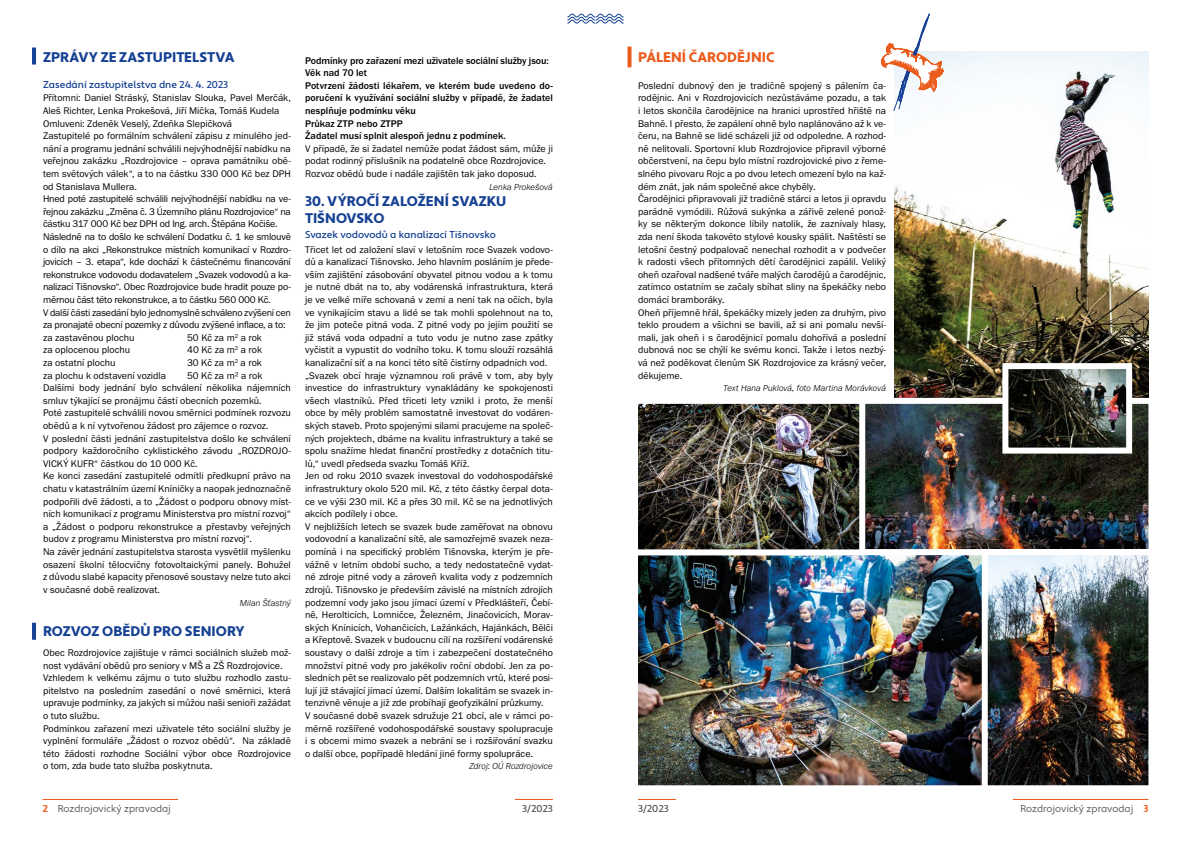
<style>
.page{position:relative;width:1191px;height:842px;background:#fff}
.page>*{position:absolute;margin:0;border:0;box-sizing:border-box;transform-origin:0 0}
.t1{font:900 14px/16.8px "Apertura";color:#164194}
.t2{font:900 14px "Apertura";letter-spacing:.005em;color:#eb5b1b}
.t3{font:10px/12.6px "Franklin Gothic URW Boo";color:#000}
.t4{font:500 10px/12.6px "Franklin Gothic URW";color:#000}
.t5{font:500 10px "Apertura";letter-spacing:-.005em;color:#164194}
.t6{font:10px "Apertura";color:#575756}
.t7{font:500 10px "Apertura";color:#575756}
.t8{font:italic 300 9px "Franklin Gothic URW";color:#000}
.s1{font-weight:700;color:#eb5b1b}
</style>
<div class="page">
<svg style="left:567px;top:13px;width:57px;height:11px"></svg>
<hr style="left:43px;top:799px;width:135px;height:1px;background:#eb5b1b">
<hr style="left:1013px;top:799px;width:135px;height:1px;background:#eb5b1b">
<hr style="left:515px;top:799px;width:38px;height:1px;background:#eb5b1b">
<hr style="left:638px;top:799px;width:38px;height:1px;background:#eb5b1b">
<hr style="left:32px;top:48px;width:4px;height:17px;background:#164194">
<hr style="left:32px;top:623px;width:4px;height:17px;background:#164194">
<svg style="left:627px;top:47px;width:4px;height:20px"></svg>
<img style="left:638px;top:558px;width:340px;height:228px">
<img style="left:638px;top:403px;width:218px;height:155px">
<img style="left:894px;top:51px;width:254px;height:344px">
<img style="left:856px;top:395px;width:293px;height:163px">
<img style="left:978px;top:546px;width:171px;height:240px">
<img style="left:999px;top:360px;width:136px;height:97px">
<svg style="left:881px;top:13px;width:65px;height:98px"></svg>
<h1 class="t1" style="left:43px;top:49px;width:193px">ZPRÁVY ZE ZASTUPITELSTVA</h1>
<p class="t5" style="left:43px;top:78px;width:187px">Zasedání zastupitelstva dne 24. 4. 2023</p>
<p class="t3" style="left:43px;top:92px;width:249px">Přítomni: Daniel Stráský, Stanislav Slouka, Pavel Merčák, Aleš Richter, Lenka Prokešová, Jiří Mička, Tomáš Kudela Omluveni: Zdeněk Veselý, Zdeňka Slepičková<br>Zastupitelé po formálním schválení zápisu z minulého jed&shy;nání a programu jednání schválili nejvýhodnější nabídku na veřejnou zakázku „Rozdrojovice – oprava památníku obě&shy;tem světových válek“, a to na částku 330 000 Kč bez DPH od Stanislava Mullera.<br>Hned poté zastupitelé schválili nejvýhodnější nabídku na ve&shy;řejnou zakázku „Změna č. 3 Územního plánu Rozdrojovice“ na částku 317 000 Kč bez DPH od Ing. arch. Štěpána Kočiše.<br>Následně na to došlo ke schválení Dodatku č. 1 ke smlouvě o dílo na akci „Rekonstrukce místních komunikací v Rozdro&shy;jovicích – 3. etapa“, kde dochází k částečnému financování rekonstrukce vodovodu dodavatelem „Svazek vodovodů a ka&shy;nalizací Tišnovsko“. Obec Rozdrojovice bude hradit pouze po&shy;měrnou část této rekonstrukce, a to částku 560 000 Kč.<br>V další části zasedání bylo jednomyslně schváleno zvýšení cen za pronajaté obecní pozemky z důvodu zvýšené inflace, a to: za zastavěnou plochu</p>
<p class="t3" style="left:187px;top:331px;width:76px">50 Kč za m<sup>2</sup> a rok</p>
<p class="t3" style="left:43px;top:344px;width:89px">za oplocenou plochu</p>
<p class="t3" style="left:187px;top:344px;width:76px">40 Kč za m<sup>2</sup> a rok</p>
<p class="t3" style="left:43px;top:356px;width:74px">za ostatní plochu</p>
<p class="t3" style="left:187px;top:356px;width:76px">30 Kč za m<sup>2</sup> a rok</p>
<p class="t3" style="left:43px;top:369px;width:125px">za plochu k odstavení vozidla</p>
<p class="t3" style="left:43px;top:369px;width:249px;text-indent:144px">50 Kč za m² a rok Dalšími body jednání bylo schválení několika nájemních smluv týkající se pronájmu částí obecních pozemků.<br>Poté zastupitelé schválili novou směrnici podmínek rozvozu obědů a k ní vytvořenou žádost pro zájemce o rozvoz.<br>V poslední části jednání zastupitelstva došlo ke schválení podpory každoročního cyklistického závodu „ROZDROJO-VICKÝ KUFR“ částkou do 10 000 Kč.<br>Ke konci zasedání zastupitelé odmítli předkupní právo na chatu v katastrálním území Kníničky a naopak jednoznačně podpořili dvě žádosti, a to „Žádost o podporu obnovy míst&shy;ních komunikací z programu Ministerstva pro místní rozvoj“ a „Žádost o podporu rekonstrukce a přestavby veřejných budov z programu Ministerstva pro místní rozvoj“.<br>Na závěr jednání zastupitelstva starosta vysvětlil myšlenku osazení školní tělocvičny fotovoltaickými panely. Bohužel z důvodu slabé kapacity přenosové soustavy nelze tuto akci v současné době realizovat.</p>
<p class="t8" style="left:240px;top:597px;width:53px">Milan Šťastný</p>
<h1 class="t1" style="left:43px;top:624px;width:203px">ROZVOZ OBĚDŮ PRO SENIORY</h1>
<p class="t3" style="left:43px;top:646px;width:249px">Obec Rozdrojovice zajištuje v rámci sociálních služeb mož&shy;nost vydávání obědů pro seniory v MŠ a ZŠ Rozdrojovice.<br>Vzhledem k velkému zájmu o tuto službu rozhodlo zastu&shy;pitelstvo na posledním zasedání o nové směrnici, která upravuje podmínky, za jakých si můžou naši senioři zažádat o tuto službu.<br>Podmínkou zařazení mezi uživatele této sociální služby je vyplnění formuláře „Žádost o rozvoz obědů“. Na základě této žádosti rozhodne Sociální výbor obce Rozdrojovice o tom, zda bude tato služba poskytnuta.</p>
<p class="t4" style="left:305px;top:54px;width:249px">Podmínky pro zařazení mezi uživatele sociální služby jsou:<br>Věk nad 70 let<br>Potvrzení žádosti lékařem, ve kterém bude uvedeno do&shy;poručení k využívání sociální služby v případě, že žadatel nesplňuje podmínku věku<br>Průkaz ZTP nebo ZTPP<br>Žadatel musí splnit alespoň jednu z podmínek.</p>
<p class="t3" style="left:305px;top:142px;width:249px">V případě, že si žadatel nemůže podat žádost sám, může ji podat rodinný příslušník na podatelně obce Rozdrojovice.<br>Rozvoz obědů bude i nadále zajištěn tak jako doposud.</p>
<p class="t8" style="left:489px;top:181px;width:65px">Lenka Prokešová</p>
<h1 class="t1" style="left:305px;top:194px;width:203px">30. VÝROČÍ ZALOŽENÍ SVAZKU<br>TIŠNOVSKO</h1>
<p class="t5" style="left:305px;top:229px;width:192px">Svazek vodovodů a kanalizací Tišnovsko</p>
<p class="t3" style="left:305px;top:243px;width:249px">Třicet let od založení slaví v letošním roce Svazek vodovo&shy;dů a kanalizací Tišnovsko. Jeho hlavním posláním je přede&shy;vším zajištění zásobování obyvatel pitnou vodou a k tomu je nutné dbát na to, aby vodárenská infrastruktura, která je ve velké míře schovaná v zemi a není tak na očích, byla ve vynikajícím stavu a lidé se tak mohli spolehnout na to, že jim poteče pitná voda. Z pitné vody po jejím použití se již stává voda odpadní a tuto vodu je nutno zase zpátky vyčistit a vypustit do vodního toku. K tomu slouží rozsáhlá kanalizační síť a na konci této sítě čistírny odpadních vod. „Svazek obcí hraje významnou roli právě v tom, aby byly investice do infrastruktury vynakládány ke spokojenosti všech vlastníků. Před třiceti lety vznikl i proto, že menší obce by měly problém samostatně investovat do vodáren&shy;ských staveb. Proto spojenými silami pracujeme na společ&shy;ných projektech, dbáme na kvalitu infrastruktury a také se spolu snažíme hledat finanční prostředky z dotačních titu&shy;lů,“ uvedl předseda svazku Tomáš Kříž.<br>Jen od roku 2010 svazek investoval do vodohospodářské infrastruktury okolo 520 mil. Kč, z této částky čerpal dota&shy;ce ve výši 230 mil. Kč a přes 30 mil. Kč se na jednotlivých akcích podílely i obce.<br>V nejbližších letech se svazek bude zaměřovat na obnovu vodovodní a kanalizační sítě, ale samozřejmě svazek neza&shy;pomíná i na specifický problém Tišnovska, kterým je pře&shy;vážně v letním období sucho, a tedy nedostatečně vydat&shy;né zdroje pitné vody a zároveň kvalita vody z podzemních zdrojů. Tišnovsko je především závislé na místních zdrojích podzemní vody jako jsou jímací území v Předklášteří, Čebí&shy;ně, Herolticích, Lomničce, Železném, Jinačovicích, Morav&shy;ských Knínicích, Vohančicích, Lažánkách, Hajánkách, Bělči a Křeptově. Svazek v budoucnu cílí na rozšíření vodárenské soustavy o další zdroje a tím i zabezpečení dostatečného množství pitné vody pro jakékoliv roční období. Jen za po&shy;sledních pět se realizovalo pět podzemních vrtů, které posi&shy;lují již stávající jímací území. Dalším lokalitám se svazek in&shy;tenzivně věnuje a již zde probíhají geofyzikální průzkumy.<br>V současné době svazek sdružuje 21 obcí, ale v rámci po&shy;měrně rozšířené vodohospodářské soustavy spolupracuje i s obcemi mimo svazek a nebrání se i rozšiřování svazku o další obce, popřípadě hledání jiné formy spolupráce.</p>
<p class="t8" style="left:469px;top:761px;width:85px">Zdroj: OÚ Rozdrojovice</p>
<h1 class="t2" style="left:638px;top:48px;width:138px">PÁLENÍ ČARODĚJNIC</h1>
<p class="t3" style="left:638px;top:79px;width:250px">Poslední dubnový den je tradičně spojený s pálením ča&shy;rodějnic. Ani v Rozdrojovicích nezůstáváme pozadu, a tak i letos skončila čarodějnice na hranici uprostřed hřiště na Bahně. I přesto, že zapálení ohně bylo naplánováno až k ve&shy;čeru, na Bahně se lidé scházeli již od odpoledne. A rozhod&shy;ně nelitovali. Sportovní klub Rozdrojovice připravil výborné občerstvení, na čepu bylo místní rozdrojovické pivo z řeme&shy;slného pivovaru Rojc a po dvou letech omezení bylo na kaž&shy;dém znát, jak nám společné akce chyběly.<br>Čarodějnici připravovali již tradičně stárci a letos ji opravdu parádně vymódili. Růžová sukýnka a zářivě zelené ponož&shy;ky se některým dokonce líbily natolik, že zaznívaly hlasy, zda není škoda takovéto stylové kousky spálit. Naštěstí se letošní čestný podpalovač nenechal rozhodit a v podvečer k radosti všech přítomných dětí čarodějnici zapálil. Veliký oheň ozařoval nadšené tváře malých čarodějů a čarodějnic, zatímco ostatním se začaly sbíhat sliny na špekáčky nebo domácí bramboráky.<br>Oheň příjemně hřál, špekáčky mizely jeden za druhým, pivo teklo proudem a všichni se bavili, až si ani pomalu nevší&shy;mali, jak oheň i s čarodějnicí pomalu dohořívá a poslední dubnová noc se chýlí ke svému konci. Takže i letos nezbý&shy;vá než poděkovat členům SK Rozdrojovice za krásný večer, děkujeme.</p>
<p class="t8" style="left:723px;top:383px;width:164px">Text Hana Puklová, foto Martina Morávková</p>
<p class="t6" style="left:43px;top:803px;width:130px"><span class="s1">2</span> Rozdrojovický zpravodaj</p>
<p class="t7" style="left:522px;top:803px;width:32px">3/2023</p>
<p class="t7" style="left:638px;top:803px;width:32px">3/2023</p>
<p class="t6" style="left:1020px;top:803px;width:129px">Rozdrojovický zpravodaj <span class="s1">3</span></p>
</div>
